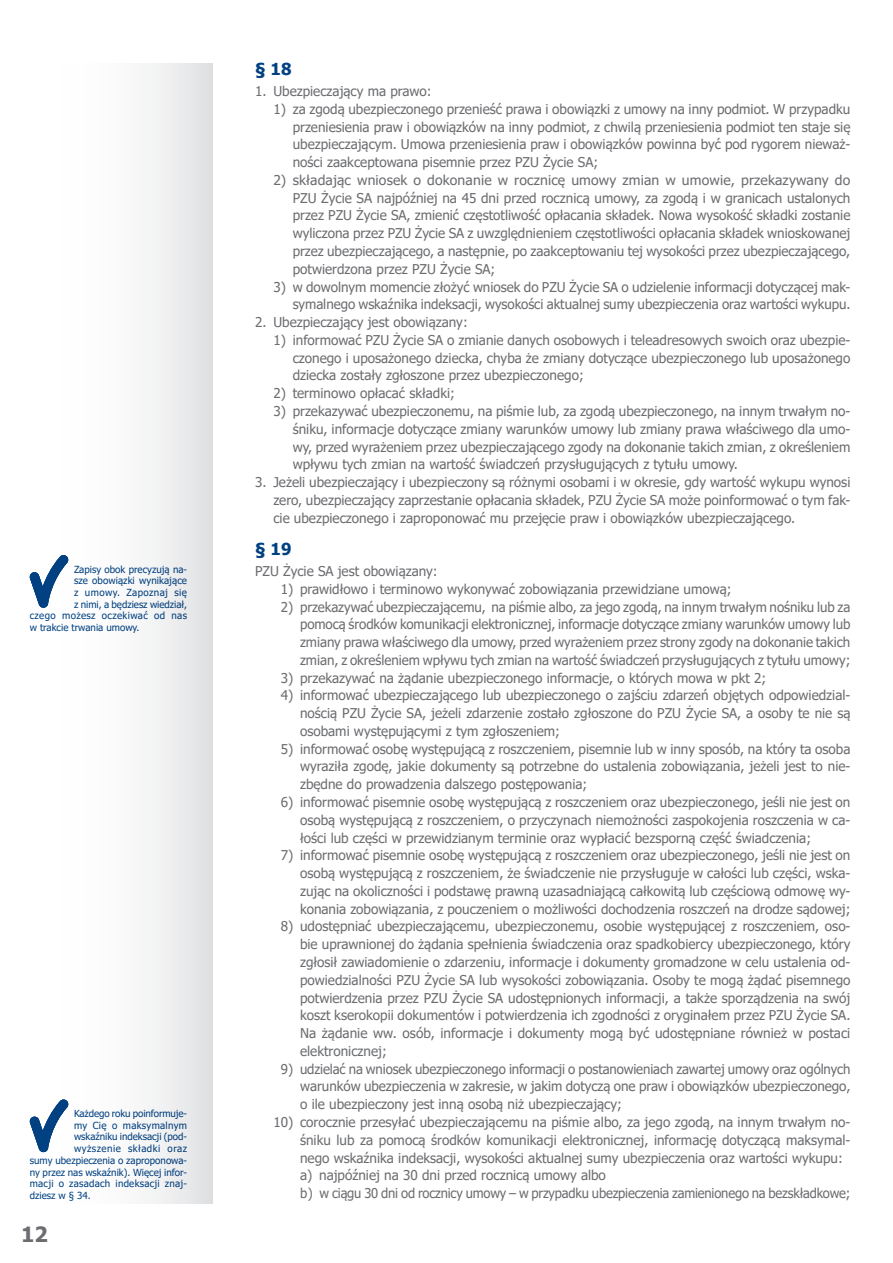
<style>
.page{position:relative;width:893px;height:1263px;background:#fff}
.page>*{position:absolute;margin:0;border:0;box-sizing:border-box;transform-origin:0 0}
.t1{font:700 21px "Tahoma";color:#6c6d70}
.t2{font:700 16.5px "Tahoma";color:#014182}
.t3{font:13.5px/17.7px "Tahoma";color:#6c6d70;text-align:justify}
.t4{font:13.5px/17.7px "Tahoma";color:#6c6d70;text-align:justify;scale:1.04 1}
.t5{font:9.75px "Tahoma";color:#014182}
.t6{font:9.75px "Tahoma";letter-spacing:.04em;color:#014182}
.t7{font:9.75px "Tahoma";letter-spacing:.025em;color:#014182}
.t8{font:9.75px "Tahoma";letter-spacing:.05em;color:#014182}
.t9{font:9.75px "Tahoma";letter-spacing:.03em;color:#014182}
</style>
<div class="page">
<div style="left:0;top:64px;width:213px;height:1139px;background:linear-gradient(to right,#fff,#e8e9ea)"></div>
<svg style="left:29px;top:554px;width:40px;height:54px"></svg>
<svg style="left:29px;top:1099px;width:40px;height:53px"></svg>
<p class="t5" style="left:74px;top:562px;width:115px">Zapisy obok precyzują na-</p>
<p class="t5" style="left:74px;top:574px;width:115px">sze obowiązki wynikające</p>
<p class="t6" style="left:74px;top:586px;width:115px">z umowy. Zapoznaj się</p>
<p class="t5" style="left:74px;top:598px;width:115px">z nimi, a będziesz wiedział,</p>
<p class="t6" style="left:30px;top:609px;width:159px">czego możesz oczekiwać od nas</p>
<p class="t5" style="left:30px;top:621px;width:111px">w trakcie trwania umowy.</p>
<p class="t5" style="left:74px;top:1107px;width:115px">Każdego roku poinformuje-</p>
<p class="t9" style="left:74px;top:1119px;width:115px">my Cię o maksymalnym</p>
<p class="t5" style="left:74px;top:1130px;width:115px">wskaźniku indeksacji (pod-</p>
<p class="t8" style="left:74px;top:1142px;width:115px">wyższenie składki oraz</p>
<p class="t5" style="left:30px;top:1154px;width:159px">sumy ubezpieczenia o zaproponowa-</p>
<p class="t5" style="left:30px;top:1165px;width:159px">ny przez nas wskaźnik). Więcej infor-</p>
<p class="t7" style="left:30px;top:1177px;width:159px">macji o zasadach indeksacji znaj-</p>
<p class="t5" style="left:30px;top:1189px;width:62px">dziesz w § 34.</p>
<h1 class="t1" style="left:21px;top:1219px;width:28px">12</h1>
<p class="t2" style="left:255px;top:58px;width:38px">§ 18</p>
<p class="t3" style="left:255px;top:83px;width:178px">1. Ubezpieczający ma prawo:</p>
<p class="t3" style="left:293px;top:101px;width:559px;text-indent:-19px">1) za zgodą ubezpieczonego przenieść prawa i obowiązki z umowy na inny podmiot. W przypadku przeniesienia praw i obowiązków na inny podmiot, z chwilą przeniesienia podmiot ten staje się ubezpieczającym. Umowa przeniesienia praw i obowiązków powinna być pod rygorem nieważ&shy;ności zaakceptowana pisemnie przez PZU Życie SA;</p>
<p class="t4" style="left:293px;top:172px;width:538px;text-indent:-19px">2) składając wniosek o dokonanie w rocznicę umowy zmian w umowie, przekazywany do PZU Życie SA najpóźniej na 45 dni przed rocznicą umowy, za zgodą i w granicach ustalonych przez PZU Życie SA, zmienić częstotliwość opłacania składek. Nowa wysokość składki zostanie wyliczona przez PZU Życie SA z uwzględnieniem częstotliwości opłacania składek wnioskowanej przez ubezpieczającego, a następnie, po zaakceptowaniu tej wysokości przez ubezpieczającego, potwierdzona przez PZU Życie SA;</p>
<p class="t3" style="left:273px;top:279px;width:579px;text-align:right">3) w dowolnym momencie złożyć wniosek do PZU Życie SA o udzielenie informacji dotyczącej mak&shy;symalnego wskaźnika indeksacji, wysokości aktualnej sumy ubezpieczenia oraz wartości wykupu.</p>
<p class="t3" style="left:255px;top:314px;width:214px">2. Ubezpieczający jest obowiązany:</p>
<p class="t3" style="left:293px;top:332px;width:559px;text-indent:-19px">1) informować PZU Życie SA o zmianie danych osobowych i teleadresowych swoich oraz ubezpie&shy;czonego i uposażonego dziecka, chyba że zmiany dotyczące ubezpieczonego lub uposażonego dziecka zostały zgłoszone przez ubezpieczonego;</p>
<p class="t3" style="left:273px;top:385px;width:183px">2) terminowo opłacać składki;</p>
<p class="t3" style="left:293px;top:403px;width:559px;text-indent:-19px">3) przekazywać ubezpieczonemu, na piśmie lub, za zgodą ubezpieczonego, na innym trwałym no&shy;śniku, informacje dotyczące zmiany warunków umowy lub zmiany prawa właściwego dla umo&shy;wy, przed wyrażeniem przez ubezpieczającego zgody na dokonanie takich zmian, z określeniem wpływu tych zmian na wartość świadczeń przysługujących z tytułu umowy.</p>
<p class="t3" style="left:273px;top:474px;width:579px;text-indent:-18px">3. Jeżeli ubezpieczający i ubezpieczony są różnymi osobami i w okresie, gdy wartość wykupu wynosi zero, ubezpieczający zaprzestanie opłacania składek, PZU Życie SA może poinformować o tym fak&shy;cie ubezpieczonego i zaproponować mu przejęcie praw i obowiązków ubezpieczającego.</p>
<p class="t2" style="left:255px;top:538px;width:38px">§ 19</p>
<p class="t3" style="left:255px;top:563px;width:184px">PZU Życie SA jest obowiązany:</p>
<p class="t3" style="left:281px;top:581px;width:452px">1) prawidłowo i terminowo wykonywać zobowiązania przewidziane umową;</p>
<p class="t3" style="left:300px;top:598px;width:552px;text-indent:-19px">2) przekazywać ubezpieczającemu, na piśmie albo, za jego zgodą, na innym trwałym nośniku lub za pomocą środków komunikacji elektronicznej, informacje dotyczące zmiany warunków umowy lub zmiany prawa właściwego dla umowy, przed wyrażeniem przez strony zgody na dokonanie takich zmian, z określeniem wpływu tych zmian na wartość świadczeń przysługujących z tytułu umowy;</p>
<p class="t3" style="left:281px;top:670px;width:487px">3) przekazywać na żądanie ubezpieczonego informacje, o których mowa w pkt 2;</p>
<p class="t3" style="left:300px;top:687px;width:552px;text-indent:-19px">4) informować ubezpieczającego lub ubezpieczonego o zajściu zdarzeń objętych odpowiedzial&shy;nością PZU Życie SA, jeżeli zdarzenie zostało zgłoszone do PZU Życie SA, a osoby te nie są osobami występującymi z tym zgłoszeniem;</p>
<p class="t3" style="left:300px;top:741px;width:552px;text-indent:-19px">5) informować osobę występującą z roszczeniem, pisemnie lub w inny sposób, na który ta osoba wyraziła zgodę, jakie dokumenty są potrzebne do ustalenia zobowiązania, jeżeli jest to nie&shy;zbędne do prowadzenia dalszego postępowania;</p>
<p class="t3" style="left:300px;top:794px;width:552px;text-indent:-19px">6) informować pisemnie osobę występującą z roszczeniem oraz ubezpieczonego, jeśli nie jest on osobą występującą z roszczeniem, o przyczynach niemożności zaspokojenia roszczenia w ca&shy;łości lub części w przewidzianym terminie oraz wypłacić bezsporną część świadczenia;</p>
<p class="t3" style="left:300px;top:847px;width:552px;text-indent:-19px">7) informować pisemnie osobę występującą z roszczeniem oraz ubezpieczonego, jeśli nie jest on osobą występującą z roszczeniem, że świadczenie nie przysługuje w całości lub części, wska&shy;zując na okoliczności i podstawę prawną uzasadniającą całkowitą lub częściową odmowę wy&shy;konania zobowiązania, z pouczeniem o możliwości dochodzenia roszczeń na drodze sądowej;</p>
<p class="t3" style="left:300px;top:918px;width:552px;text-indent:-19px">8) udostępniać ubezpieczającemu, ubezpieczonemu, osobie występującej z roszczeniem, oso&shy;bie uprawnionej do żądania spełnienia świadczenia oraz spadkobiercy ubezpieczonego, który zgłosił zawiadomienie o zdarzeniu, informacje i dokumenty gromadzone w celu ustalenia od&shy;powiedzialności PZU Życie SA lub wysokości zobowiązania. Osoby te mogą żądać pisemnego potwierdzenia przez PZU Życie SA udostępnionych informacji, a także sporządzenia na swój koszt kserokopii dokumentów i potwierdzenia ich zgodności z oryginałem przez PZU Życie SA.<br>Na żądanie ww. osób, informacje i dokumenty mogą być udostępniane również w postaci elektronicznej;</p>
<p class="t3" style="left:300px;top:1061px;width:552px;text-indent:-19px">9) udzielać na wniosek ubezpieczonego informacji o postanowieniach zawartej umowy oraz ogólnych warunków ubezpieczenia w zakresie, w jakim dotyczą one praw i obowiązków ubezpieczonego, o ile ubezpieczony jest inną osobą niż ubezpieczający;</p>
<p class="t3" style="left:300px;top:1114px;width:552px;text-align:left;text-indent:-27px">10) corocznie przesyłać ubezpieczającemu na piśmie albo, za jego zgodą, na innym trwałym no&shy;śniku lub za pomocą środków komunikacji elektronicznej, informację dotyczącą maksymal&shy;nego wskaźnika indeksacji, wysokości aktualnej sumy ubezpieczenia oraz wartości wykupu: a) najpóźniej na 30 dni przed rocznicą umowy albo<br>b) w ciągu 30 dni od rocznicy umowy – w przypadku ubezpieczenia zamienionego na bezskładkowe;</p>
</div>
